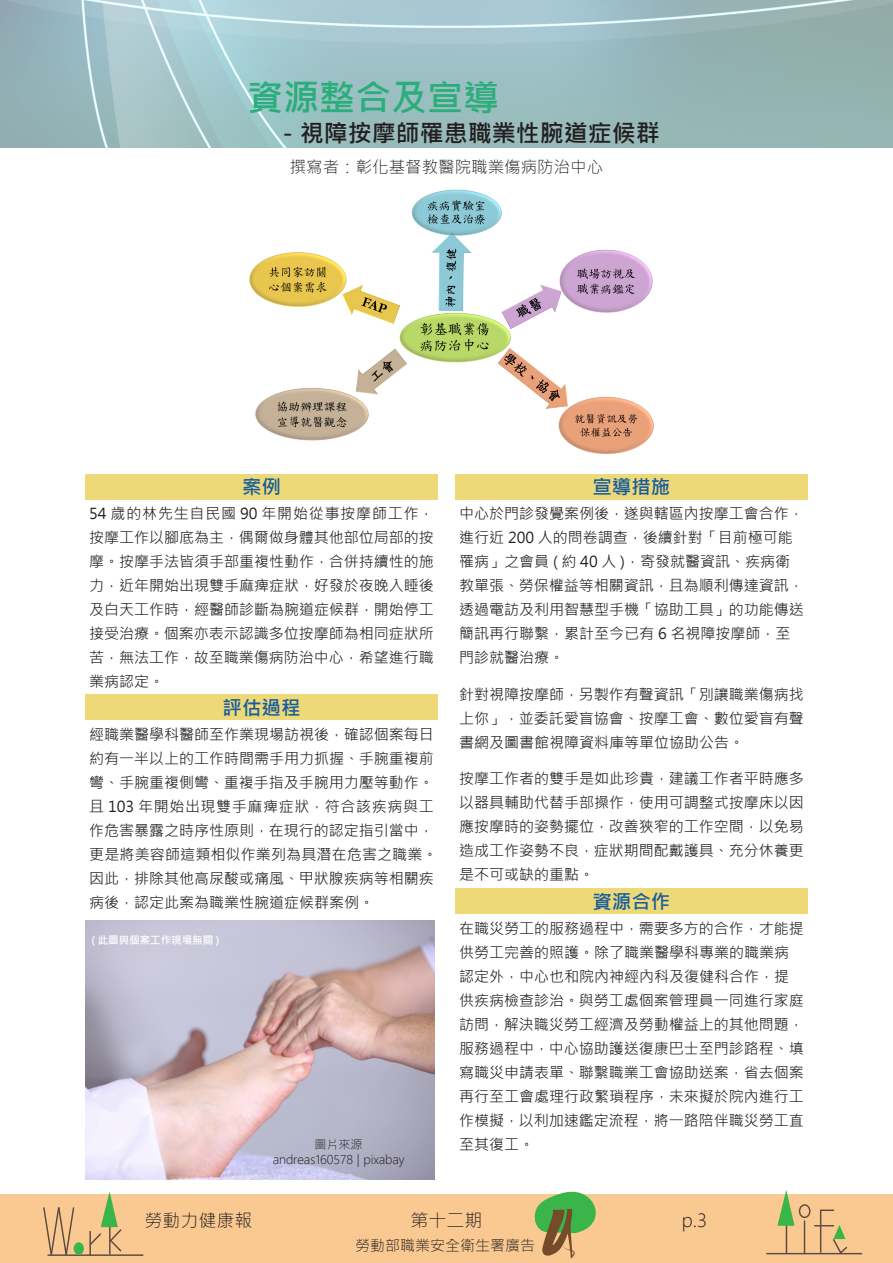
<style>
.page{position:relative;width:893px;height:1263px;background:#fff}
.page>*{position:absolute;margin:0;border:0;box-sizing:border-box;transform-origin:0 0}
.段落樣式1{font:700 36px "Microsoft Jheng Hei";color:#2bae7b}
.段落樣式1-2{font:700 24px "Microsoft Jheng Hei";color:#231f20}
.段落樣式1-3{font:700 19.5px "Microsoft Jheng Hei";color:#175d9e}
.段落樣式1-4{font:300 18px "Microsoft Jheng Hei";color:#231f20}
.段落樣式1-5{font:300 16.5px "Microsoft Jheng Hei";color:#231f20}
.段落樣式1-6{font:15px/24px "Microsoft Jheng Hei";color:#231f20;text-align:justify}
.段落樣式3{font:15px/24px "Microsoft Jheng Hei";color:#231f20}
.段落樣式1-7{font:300 15px "Microsoft Jheng Hei";color:#231f20}
.段落樣式3-2{font:300 12px "Microsoft Jheng Hei";color:#231f20}
.段落樣式1-8{font:700 10.5px "Microsoft Jheng Hei";color:#fff}
</style>
<div class="page">
<img style="left:0;top:0;width:893px;height:147px">
<div style="left:85px;top:694px;width:353px;height:26px;background:#edd978"></div>
<div style="left:455px;top:888px;width:353px;height:26px;background:#edd978"></div>
<div style="left:0;top:1195px;width:893px;height:68px;background:#fac991"></div>
<hr style="left:786px;top:1216px;width:1px;height:37px;background:#594a42">
<hr style="left:804px;top:1220px;width:1px;height:33px;background:#594a42">
<div style="left:799px;top:1204px;width:11px;height:14px;border:1px solid #594a42;border-radius:50%"></div>
<hr style="left:766px;top:1253px;width:96px;height:1px;background:#594a42">
<hr style="left:48px;top:1254px;width:95px;height:2px;background:#594a42">
<svg style="left:43px;top:1207px;width:32px;height:49px"></svg>
<div style="left:74px;top:1242px;width:10px;height:13px;background:#39b54a;border-radius:50%"></div>
<hr style="left:89px;top:1231px;width:2px;height:24px;background:#594a42">
<hr style="left:109px;top:1218px;width:2px;height:36px;background:#594a42">
<svg style="left:88px;top:1191px;width:35px;height:62px"></svg>
<svg style="left:777px;top:1190px;width:17px;height:36px"></svg>
<svg style="left:814px;top:1209px;width:35px;height:46px"></svg>
<svg style="left:531px;top:1191px;width:79px;height:68px"></svg>
<div style="left:85px;top:474px;width:353px;height:25px;background:#edd978"></div>
<img style="left:249px;top:189px;width:405px;height:265px">
<div style="left:455px;top:474px;width:353px;height:25px;background:#edd978"></div>
<img style="left:85px;top:921px;width:350px;height:258px">
<p class="段落樣式1" style="left:247px;top:75px;width:253px">資源整合及宣導</p>
<p class="段落樣式1-2" style="left:276px;top:118px;width:386px">－視障按摩師罹患職業性腕道症候群</p>
<p class="段落樣式1-5" style="left:290px;top:156px;width:315px">撰寫者：彰化基督教醫院職業傷病防治中心</p>
<p class="段落樣式1-3" style="left:242px;top:475px;width:40px">案例</p>
<p class="段落樣式1-3" style="left:592px;top:475px;width:79px">宣導措施</p>
<p class="段落樣式1-6" style="left:89px;top:501px;width:346px">54 歲的林先生自民國 90 年開始從事按摩師工作，按摩工作以腳底為主，偶爾做身體其他部位局部的按摩。按摩手法皆須手部重複性動作，合併持續性的施力，近年開始出現雙手麻痺症狀，好發於夜晚入睡後及白天工作時，經醫師診斷為腕道症候群，開始停工接受治療。個案亦表示認識多位按摩師為相同症狀所苦，無法工作，故至職業傷病防治中心，希望進行職業病認定。</p>
<p class="段落樣式1-3" style="left:222px;top:695px;width:79px">評估過程</p>
<p class="段落樣式3" style="left:89px;top:723px;width:350px">經職業醫學科醫師至作業現場訪視後，確認個案每日約有一半以上的工作時間需手用力抓握、手腕重複前彎、手腕重複側彎、重複手指及手腕用力壓等動作。且 103 年開始出現雙手麻痺症狀，符合該疾病與工作危害暴露之時序性原則，在現行的認定指引當中，更是將美容師這類相似作業列為具潛在危害之職業。因此，排除其他高尿酸或痛風、甲狀腺疾病等相關疾病後，認定此案為職業性腕道症候群案例。</p>
<p class="段落樣式1-8" style="left:91px;top:933px;width:130px">( 此圖與個案工作現場無關 )</p>
<p class="段落樣式3-2" style="left:315px;top:1137px;width:49px">圖片來源</p>
<p class="段落樣式3-2" style="left:273px;top:1151px;width:133px">andreas160578 | pixabay</p>
<p class="段落樣式1-6" style="left:459px;top:501px;width:346px;text-align:left">中心於門診發覺案例後，遂與轄區內按摩工會合作，進行近 200 人的問卷調查，後續針對「目前極可能罹病」之會員 ( 約 40 人 )，寄發就醫資訊、疾病衛教單張、勞保權益等相關資訊，且為順利傳達資訊，透過電訪及利用智慧型手機「協助工具」的功能傳送簡訊再行聯繫，累計至今已有 6 名視障按摩師，至門診就醫治療。</p>
<p class="段落樣式1-6" style="left:459px;top:682px;width:346px">針對視障按摩師，另製作有聲資訊「別讓職業傷病找上你」，並委託愛盲協會、按摩工會、數位愛盲有聲書網及圖書館視障資料庫等單位協助公告。</p>
<p class="段落樣式1-6" style="left:459px;top:767px;width:346px">按摩工作者的雙手是如此珍貴，建議工作者平時應多以器具輔助代替手部操作，使用可調整式按摩床以因應按摩時的姿勢擺位，改善狹窄的工作空間，以免易造成工作姿勢不良，症狀期間配戴護具、充分休養更是不可或缺的重點。</p>
<p class="段落樣式1-3" style="left:592px;top:889px;width:79px">資源合作</p>
<p class="段落樣式1-6" style="left:459px;top:917px;width:346px;text-align:left">在職災勞工的服務過程中，需要多方的合作，才能提供勞工完善的照護。除了職業醫學科專業的職業病認定外，中心也和院內神經內科及復健科合作，提供疾病檢查診治。與勞工處個案管理員一同進行家庭訪問，解決職災勞工經濟及勞動權益上的其他問題，服務過程中，中心協助護送復康巴士至門診路程、填寫職災申請表單、聯繫職業工會協助送案，省去個案再行至工會處理行政繁瑣程序，未來擬於院內進行工作模擬，以利加速鑑定流程，將一路陪伴職災勞工直至其復工。</p>
<p class="段落樣式1-4" style="left:144px;top:1209px;width:109px">勞動力健康報</p>
<p class="段落樣式1-4" style="left:410px;top:1209px;width:73px">第十二期</p>
<p class="段落樣式1-4" style="left:682px;top:1209px;width:27px">p.3</p>
<p class="段落樣式1-7" style="left:355px;top:1236px;width:181px">勞動部職業安全衛生署廣告</p>
</div>
